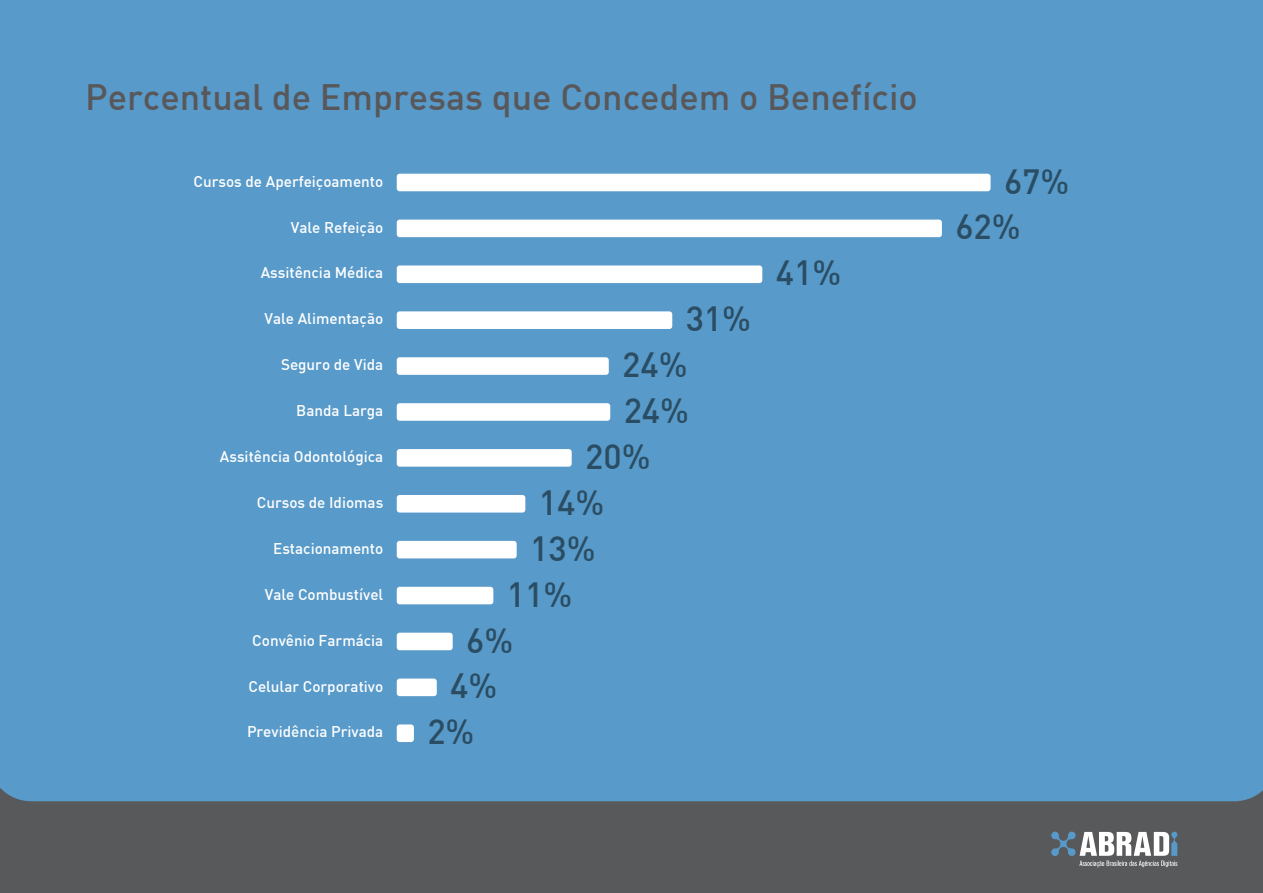
<style>
.page{position:relative;width:1263px;height:893px;background:#589ac9}
.page>*{position:absolute;margin:0;border:0;box-sizing:border-box;transform-origin:0 0}
.t1{font:500 36px "DIN";color:#58585a}
.t2{font:500 34.35px "DIN";color:#2b4d63}
.t3{font:500 15.3px "DIN";color:#fff}
</style>
<div class="page">
<svg style="left:0;top:788px;width:1263px;height:105px;background:#586169"></svg>
<svg style="left:1051px;top:832px;width:126px;height:35px;background:#93999e"></svg>
<div style="left:397px;top:174px;width:593px;height:17px;background:#fff;border-radius:3px"></div>
<div style="left:397px;top:220px;width:545px;height:17px;background:#fff;border-radius:3px"></div>
<div style="left:397px;top:265px;width:365px;height:18px;background:#fff;border-radius:3px"></div>
<div style="left:397px;top:311px;width:275px;height:18px;background:#fff;border-radius:3px"></div>
<div style="left:397px;top:357px;width:212px;height:18px;background:#fff;border-radius:3px"></div>
<div style="left:397px;top:403px;width:213px;height:18px;background:#fff;border-radius:3px"></div>
<div style="left:397px;top:449px;width:175px;height:18px;background:#fff;border-radius:3px"></div>
<div style="left:397px;top:495px;width:128px;height:18px;background:#fff;border-radius:3px"></div>
<div style="left:397px;top:541px;width:120px;height:17px;background:#fff;border-radius:3px"></div>
<div style="left:397px;top:587px;width:96px;height:17px;background:#fff;border-radius:3px"></div>
<div style="left:397px;top:633px;width:56px;height:17px;background:#fff;border-radius:3px"></div>
<div style="left:397px;top:679px;width:40px;height:17px;background:#fff;border-radius:3px"></div>
<div style="left:397px;top:724px;width:17px;height:18px;background:#fff;border-radius:3px"></div>
<h1 class="t1" style="left:85px;top:74px;width:834px">Percentual de Empresas que Concedem o Benefício</h1>
<p class="t3" style="left:193px;top:171px;width:191px">Cursos de Aperfeiçoamento</p>
<h2 class="t2" style="left:1004px;top:159px;width:67px">67%</h2>
<p class="t3" style="left:291px;top:217px;width:94px">Vale Refeição</p>
<h2 class="t2" style="left:955px;top:205px;width:67px">62%</h2>
<p class="t3" style="left:261px;top:263px;width:124px">Assitência Médica</p>
<h2 class="t2" style="left:776px;top:251px;width:67px">41%</h2>
<p class="t3" style="left:264px;top:309px;width:120px">Vale Alimentação</p>
<h2 class="t2" style="left:686px;top:297px;width:67px">31%</h2>
<p class="t3" style="left:281px;top:355px;width:104px">Seguro de Vida</p>
<h2 class="t2" style="left:622px;top:343px;width:67px">24%</h2>
<p class="t3" style="left:296px;top:401px;width:89px">Banda Larga</p>
<h2 class="t2" style="left:624px;top:389px;width:67px">24%</h2>
<p class="t3" style="left:220px;top:447px;width:165px">Assitência Odontológica</p>
<h2 class="t2" style="left:585px;top:435px;width:67px">20%</h2>
<p class="t3" style="left:257px;top:493px;width:128px">Cursos de Idiomas</p>
<h2 class="t2" style="left:539px;top:480px;width:67px">14%</h2>
<p class="t3" style="left:273px;top:538px;width:112px">Estacionamento</p>
<h2 class="t2" style="left:530px;top:526px;width:67px">13%</h2>
<p class="t3" style="left:265px;top:584px;width:120px">Vale Combustível</p>
<h2 class="t2" style="left:507px;top:572px;width:67px">11%</h2>
<p class="t3" style="left:252px;top:630px;width:133px">Convênio Farmácia</p>
<h2 class="t2" style="left:466px;top:618px;width:49px">6%</h2>
<p class="t3" style="left:248px;top:676px;width:136px">Celular Corporativo</p>
<h2 class="t2" style="left:450px;top:664px;width:49px">4%</h2>
<p class="t3" style="left:247px;top:722px;width:138px">Previdência Privada</p>
<h2 class="t2" style="left:427px;top:710px;width:49px">2%</h2>
</div>
